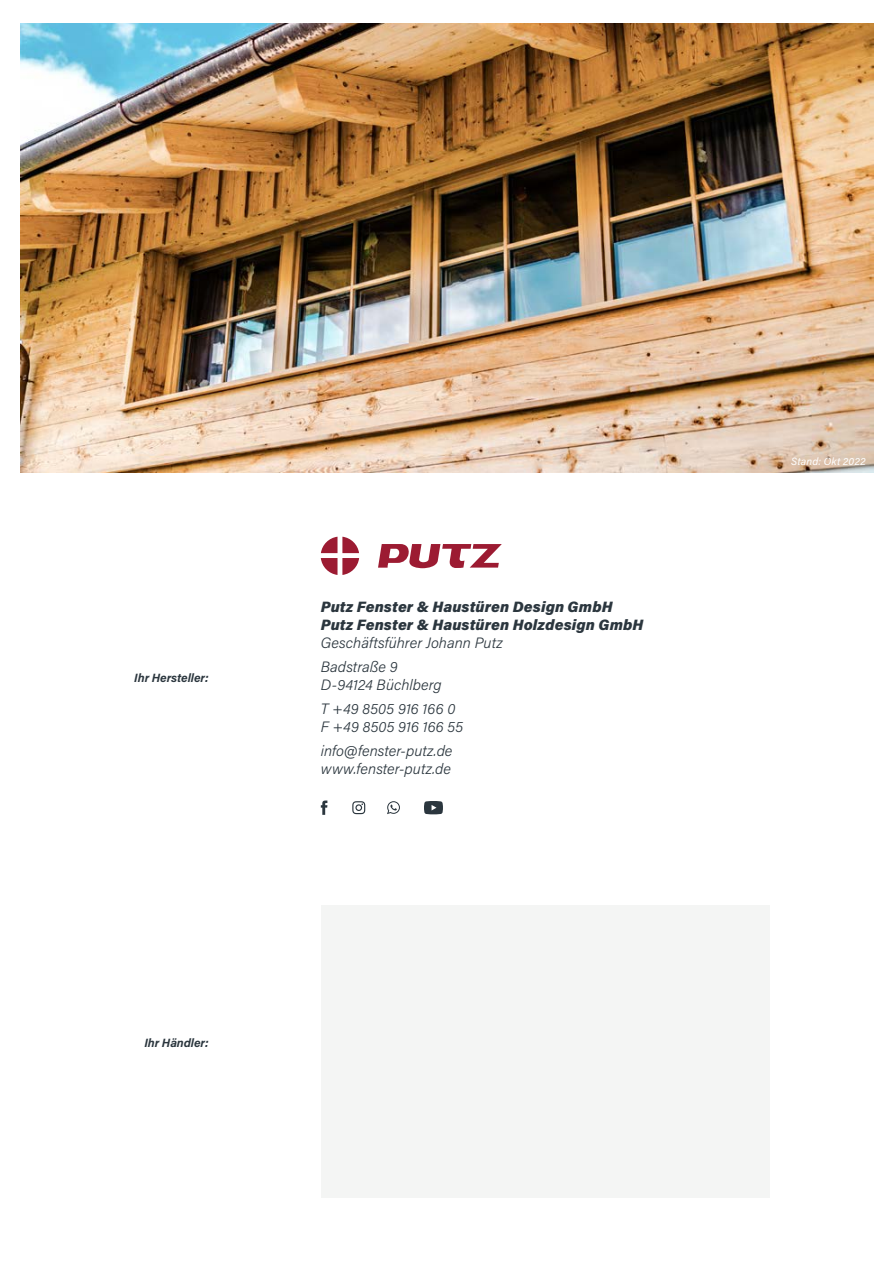
<style>
.page{position:relative;width:893px;height:1263px;background:#fff}
.page>*{position:absolute;margin:0;border:0;box-sizing:border-box;transform-origin:0 0}
.t1{font:italic 300 15px/24px "Acumin Pro";letter-spacing:.005em;color:#2b363e}
.t2{font:italic 900 15px/18px "Acumin Pro";letter-spacing:.01em;color:#2b363e}
.t3{font:italic 700 12px "Acumin Pro";letter-spacing:-.005em;color:#2b363e}
.t4{font:italic 10.5px "Acumin Pro";letter-spacing:.025em;color:#fff}
</style>
<div class="page">
<svg style="left:387px;top:801px;width:13px;height:13px"></svg>
<svg style="left:424px;top:801px;width:19px;height:13px"></svg>
<svg style="left:321px;top:800px;width:6px;height:15px"></svg>
<svg style="left:352px;top:801px;width:13px;height:13px"></svg>
<div style="left:321px;top:905px;width:448px;height:292px;background:#f4f5f4"></div>
<img style="left:20px;top:23px;width:854px;height:449px">
<svg style="left:378px;top:544px;width:124px;height:24px"></svg>
<svg style="left:321px;top:537px;width:38px;height:38px"></svg>
<p class="t3" style="left:134px;top:670px;width:76px">Ihr Hersteller:</p>
<p class="t3" style="left:144px;top:1035px;width:66px">Ihr Händler:</p>
<p class="t2" style="left:321px;top:597px;width:324px">Putz Fenster &amp; Haustüren Design GmbH<br>Putz Fenster &amp; Haustüren Holzdesign GmbH</p>
<p class="t1" style="left:321px;top:630px;width:184px">Geschäftsführer Johann Putz<br>Badstraße 9</p>
<p class="t1" style="left:321px;top:672px;width:136px">D-94124 Büchlberg<br>T +49 8505 916 166 0</p>
<p class="t1" style="left:321px;top:714px;width:144px">F +49 8505 916 166 55 info@fenster-putz.de</p>
<p class="t1" style="left:321px;top:756px;width:132px">www.fenster-putz.de</p>
<p class="t4" style="left:791px;top:454px;width:76px">Stand: Okt 2022</p>
</div>
